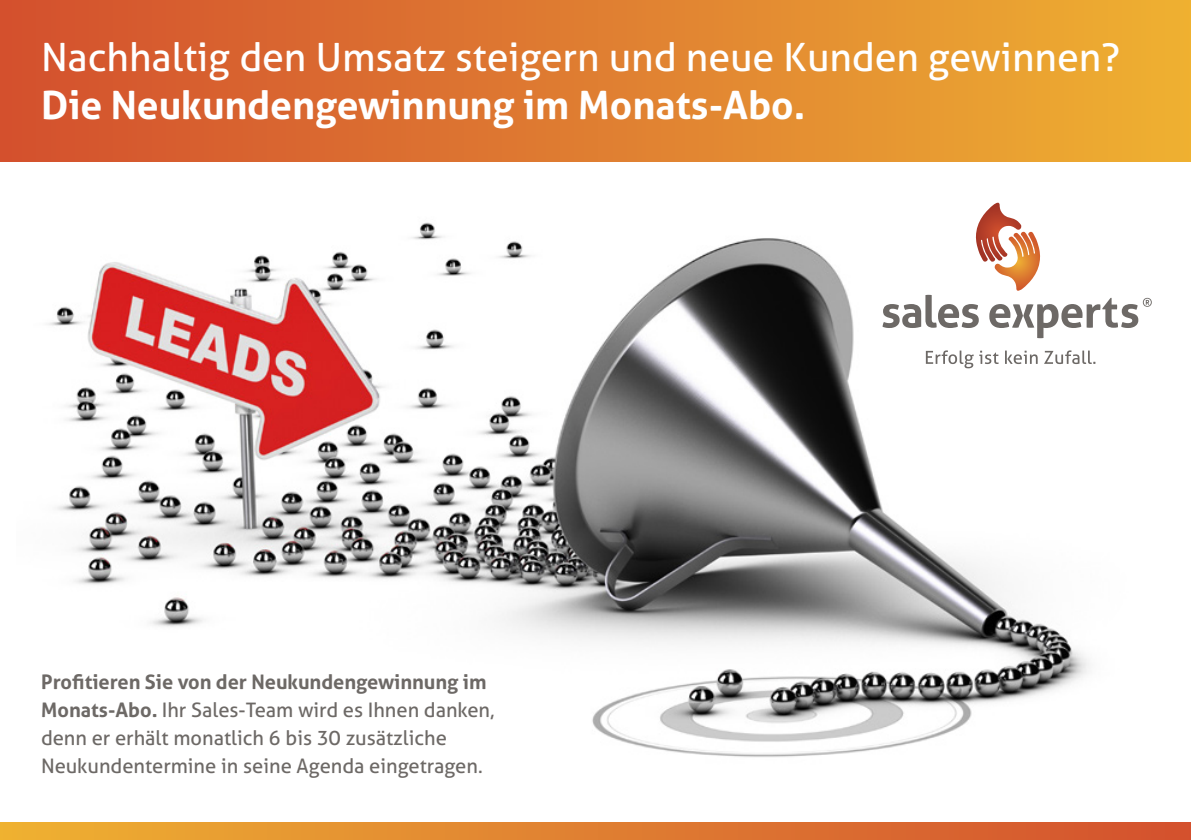
<style>
.page{position:relative;width:1191px;height:840px;background:#fff}
.page>*{position:absolute;margin:0;border:0;box-sizing:border-box;transform-origin:0 0}
.t1{font:39px "Aller";color:#fff}
.t2{font:700 39px "Aller";color:#fff}
.t3{font:20px/28px "Aller";color:#6d6966}
.s1{font-weight:700}
</style>
<div class="page">
<img style="left:48px;top:222px;width:1048px;height:535px">
<div style="left:0;top:0;width:1191px;height:161px;background:linear-gradient(to right,#d34f2f,#eeaf33)"></div>
<div style="left:0;top:822px;width:1191px;height:17px;background:linear-gradient(to right,#eeb033,#d34f2f)"></div>
<svg style="left:926px;top:350px;width:47px;height:18px"></svg>
<svg style="left:979px;top:350px;width:19px;height:14px"></svg>
<svg style="left:1005px;top:350px;width:32px;height:14px"></svg>
<svg style="left:1044px;top:350px;width:51px;height:14px"></svg>
<svg style="left:882px;top:202px;width:269px;height:136px"></svg>
<h1 class="t1" style="left:41px;top:32px;width:1080px">Nachhaltig den Umsatz steigern und neue Kunden gewinnen?</h1>
<h1 class="t2" style="left:41px;top:80px;width:765px">Die Neukundengewinnung im Monats-Abo.</h1>
<p class="t3" style="left:41px;top:667px;width:455px"><span class="s1">Profitieren Sie von der Neukundengewinnung im Monats-Abo.</span> Ihr Sales-Team wird es Ihnen danken, denn er erhält monatlich 6 bis 30 zusätzliche Neukundentermine in seine Agenda eingetragen.</p>
</div>
